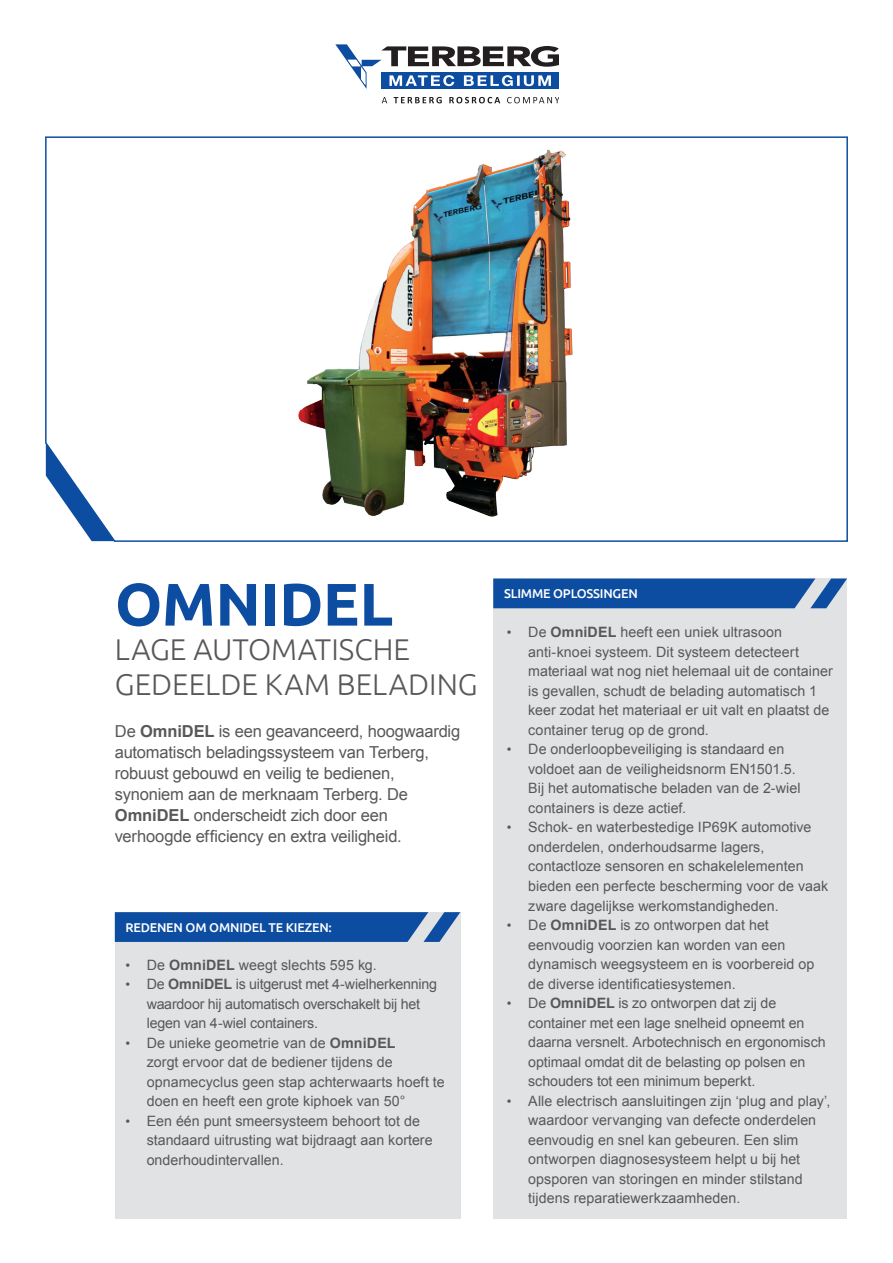
<style>
.page{position:relative;width:893px;height:1263px;background:#fff}
.page>*{position:absolute;margin:0;border:0;box-sizing:border-box;transform-origin:0 0}
.Small_brochure_cover{font:700 60px "Ubuntu";letter-spacing:-.005em;color:#0d4da1}
.Small_brochure_subhe{font:300 30px/34.5px "Ubuntu";color:#57585a}
.Small_brochure_intro{font:16.5px/21px "Arial";letter-spacing:-.01em;color:#57585a}
.t1{font:14.25px/19.5px "Arial";letter-spacing:.005em;color:#57585a}
.t2{font:14.25px/19.5px "Arial";letter-spacing:-.015em;color:#57585a}
.White_subtitel{font:500 12.75px "Ubuntu";letter-spacing:-.015em;color:#fff}
.s1{font-weight:700}
.s2{font-size:13.5px}
</style>
<div class="page">
<svg style="left:45px;top:136px;width:803px;height:406px"></svg>
<svg style="left:45px;top:443px;width:70px;height:98px"></svg>
<div style="left:115px;top:912px;width:345px;height:306px;background:#e1e2e4"></div>
<svg style="left:115px;top:912px;width:345px;height:30px;background:#1e59a6"></svg>
<div style="left:493px;top:578px;width:354px;height:640px;background:#e1e2e4"></div>
<svg style="left:493px;top:578px;width:354px;height:30px;background:#205aa7"></svg>
<img style="left:297px;top:149px;width:275px;height:368px">
<svg style="left:335px;top:44px;width:224px;height:45px"></svg>
<svg style="left:382px;top:97px;width:177px;height:6px"></svg>
<p class="Small_brochure_cover" style="left:115px;top:568px;width:280px">OMNIDEL</p>
<p class="Small_brochure_subhe" style="left:115px;top:631px;width:364px">LAGE AUTOMATISCHE<br>GEDEELDE KAM BELADING</p>
<p class="Small_brochure_intro" style="left:115px;top:720px;width:347px">De <span class="s1">OmniDEL</span> is een geavanceerd, hoogwaardig automatisch beladingssysteem van Terberg, robuust gebouwd en veilig te bedienen, synoniem aan de merknaam Terberg. De <span class="s1">OmniDEL</span> onderscheidt zich door een verhoogde efficiency en extra veiligheid.</p>
<p class="White_subtitel" style="left:125px;top:919px;width:208px">REDENEN OM OMNIDEL TE KIEZEN:</p>
<p class="t1" style="left:125px;top:955px;width:253px"><span class="s2">•</span> De <span class="s1">OmniDEL</span> weegt slechts 595 kg.</p>
<p class="t2" style="left:147px;top:975px;width:292px;text-indent:-21px"><span class="s2">•</span> De <span class="s1">OmniDEL</span> is uitgerust met 4-wielherkenning waardoor hij automatisch overschakelt bij het legen van 4-wiel containers.</p>
<p class="t1" style="left:147px;top:1033px;width:300px;text-indent:-21px"><span class="s2">•</span> De unieke geometrie van de <span class="s1">OmniDEL<br></span>zorgt ervoor dat de bediener tijdens de opnamecyclus geen stap achterwaarts hoeft te doen en heeft een grote kiphoek van 50°</p>
<p class="t1" style="left:147px;top:1111px;width:287px;text-indent:-21px"><span class="s2">•</span> Een één punt smeersysteem behoort tot de standaard uitrusting wat bijdraagt aan kortere onderhoudintervallen.</p>
<p class="White_subtitel" style="left:504px;top:585px;width:135px">SLIMME OPLOSSINGEN</p>
<p class="t1" style="left:528px;top:623px;width:306px;text-indent:-21px"><span class="s2">•</span> De <span class="s1">OmniDEL</span> heeft een uniek ultrasoon anti-knoei systeem. Dit systeem detecteert materiaal wat nog niet helemaal uit de container is gevallen, schudt de belading automatisch 1 keer zodat het materiaal er uit valt en plaatst de container terug op de grond.</p>
<p class="t1" style="left:528px;top:740px;width:274px;text-indent:-21px"><span class="s2">•</span> De onderloopbeveiliging is standaard en voldoet aan de veiligheidsnorm EN1501.5.<br>Bij het automatische beladen van de 2-wiel containers is deze actief.</p>
<p class="t1" style="left:528px;top:818px;width:301px;text-indent:-21px"><span class="s2">•</span> Schok- en waterbestedige IP69K automotive onderdelen, onderhoudsarme lagers, contactloze sensoren en schakelelementen bieden een perfecte bescherming voor de vaak zware dagelijkse werkomstandigheden.</p>
<p class="t1" style="left:528px;top:915px;width:288px;text-indent:-21px"><span class="s2">•</span> De <span class="s1">OmniDEL</span> is zo ontworpen dat het eenvoudig voorzien kan worden van een dynamisch weegsysteem en is voorbereid op de diverse identificatiesystemen.</p>
<p class="t1" style="left:528px;top:993px;width:299px;text-indent:-21px"><span class="s2">•</span> De <span class="s1">OmniDEL</span> is zo ontworpen dat zij de container met een lage snelheid opneemt en daarna versnelt. Arbotechnisch en ergonomisch optimaal omdat dit de belasting op polsen en schouders tot een minimum beperkt.</p>
<p class="t1" style="left:528px;top:1091px;width:304px;text-indent:-21px"><span class="s2">•</span> Alle electrisch aansluitingen zijn ‘plug and play’, waardoor vervanging van defecte onderdelen eenvoudig en snel kan gebeuren. Een slim ontworpen diagnosesysteem helpt u bij het opsporen van storingen en minder stilstand tijdens reparatiewerkzaamheden.</p>
</div>
